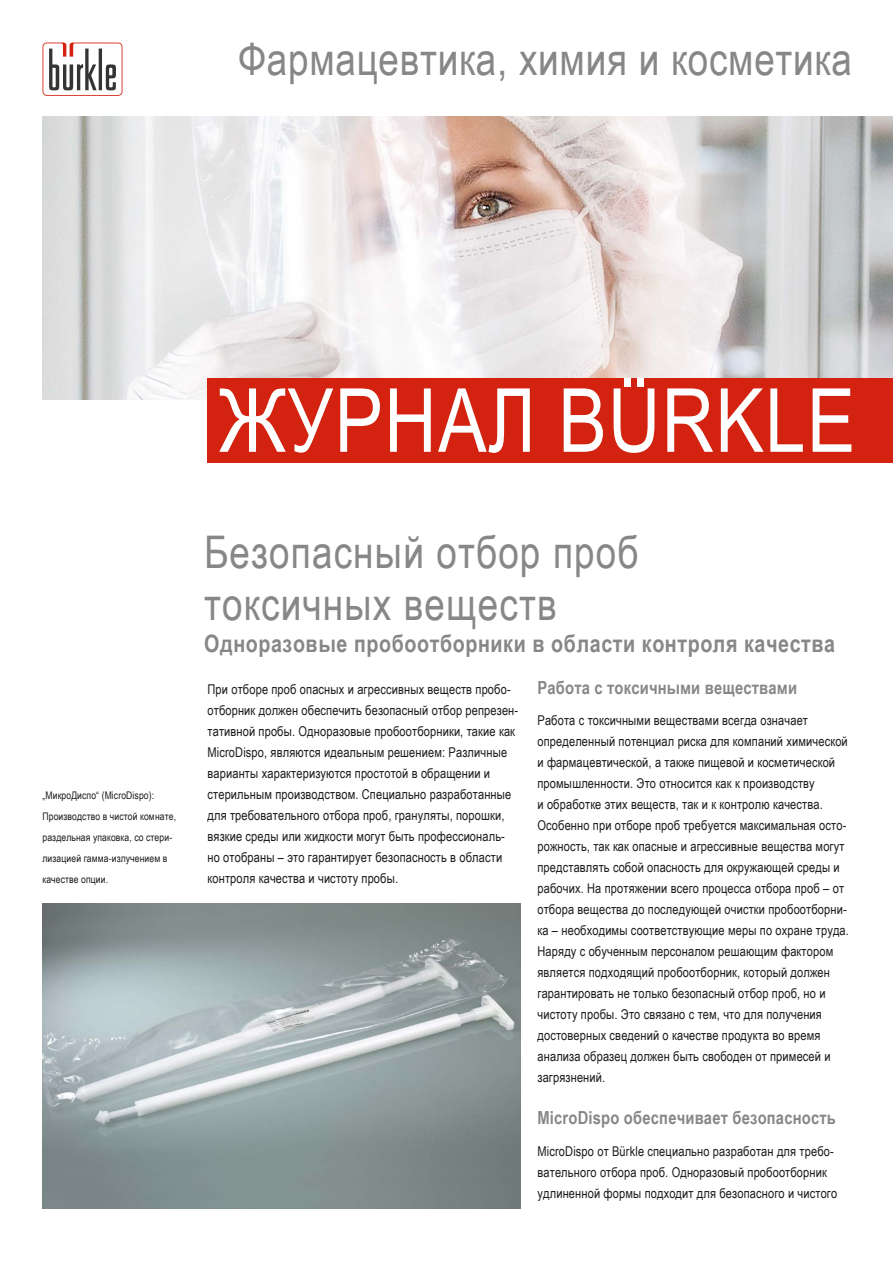
<style>
.page{position:relative;width:893px;height:1263px;background:#fff}
.page>*{position:absolute;margin:0;border:0;box-sizing:border-box;transform-origin:0 0}
.t1{font:45px/52.5px "Arial Narrow";letter-spacing:.025em;color:#878787}
.t2{font:700 24px "Arial Narrow";letter-spacing:.025em;color:#878787}
.t3{font:700 18px "Arial Narrow";letter-spacing:.01em;color:#878787}
.t4{font:13.5px/21px "Arial Narrow";letter-spacing:.01em;color:#1d1d1b}
.t5{font:10.5px/21px "Arial Narrow";letter-spacing:.01em;color:#1d1d1b}
</style>
<div class="page">
<img style="left:43px;top:116px;width:850px;height:284px">
<svg style="left:43px;top:43px;width:79px;height:53px"></svg>
<img style="left:43px;top:904px;width:477px;height:304px">
<div style="left:207px;top:379px;width:685px;height:84px;background:#d32210"></div>
<svg style="left:219px;top:388px;width:114px;height:65px"></svg>
<svg style="left:340px;top:388px;width:40px;height:64px"></svg>
<svg style="left:390px;top:388px;width:41px;height:64px"></svg>
<svg style="left:438px;top:388px;width:92px;height:65px"></svg>
<svg style="left:564px;top:388px;width:39px;height:64px"></svg>
<svg style="left:614px;top:388px;width:40px;height:65px"></svg>
<div style="left:624px;top:378px;width:6px;height:9px;background:#fff"></div>
<div style="left:637px;top:378px;width:7px;height:9px;background:#fff"></div>
<svg style="left:667px;top:388px;width:46px;height:64px"></svg>
<svg style="left:721px;top:388px;width:43px;height:64px"></svg>
<svg style="left:770px;top:388px;width:33px;height:64px"></svg>
<svg style="left:813px;top:388px;width:38px;height:64px"></svg>
<h1 class="t1" style="left:238px;top:32px;width:615px">Фармацевтика, химия и косметика</h1>
<p class="t5" style="left:43px;top:784px;width:135px">„МикроДиспо“ (MicroDispo):<br>Производство в чистой комнате, раздельная упаковка, со стери&shy;лизацией гамма-излучением в качестве опции.</p>
<h1 class="t1" style="left:204px;top:524px;width:436px">Безопасный отбор проб токсичных веществ</h1>
<h2 class="t2" style="left:204px;top:625px;width:632px">Одноразовые пробоотборники в области контроля качества</h2>
<p class="t4" style="left:207px;top:678px;width:312px">При отборе проб опасных и агрессивных веществ пробо&shy;отборник должен обеспечить безопасный отбор репрезен&shy;тативной пробы. Одноразовые пробоотборники, такие как MicroDispo, являются идеальным решением: Различные варианты характеризуются простотой в обращении и стерильным производством. Специально разработанные для требовательного отбора проб, грануляты, порошки, вязкие среды или жидкости могут быть профессиональ&shy;но отобраны – это гарантирует безопасность в области контроля качества и чистоту пробы.</p>
<h3 class="t3" style="left:537px;top:674px;width:261px">Работа с токсичными веществами</h3>
<p class="t4" style="left:537px;top:709px;width:313px">Работа с токсичными веществами всегда означает определенный потенциал риска для компаний химической и фармацевтической, а также пищевой и косметической промышленности. Это относится как к производству<br>и обработке этих веществ, так и к контролю качества.<br>Особенно при отборе проб требуется максимальная осто&shy;рожность, так как опасные и агрессивные вещества могут представлять собой опасность для окружающей среды и рабочих. На протяжении всего процесса отбора проб – от отбора вещества до последующей очистки пробоотборни&shy;ка – необходимы соответствующие меры по охране труда.<br>Наряду с обученным персоналом решающим фактором является подходящий пробоотборник, который должен гарантировать не только безопасный отбор проб, но и чистоту пробы. Это связано с тем, что для получения достоверных сведений о качестве продукта во время анализа образец должен быть свободен от примесей и загрязнений.</p>
<h3 class="t3" style="left:537px;top:1104px;width:300px">MicroDispo обеспечивает безопасность</h3>
<p class="t4" style="left:537px;top:1140px;width:301px">MicroDispo от Bürkle специально разработан для требо&shy;вательного отбора проб. Одноразовый пробоотборник удлиненной формы подходит для безопасного и чистого</p>
</div>
